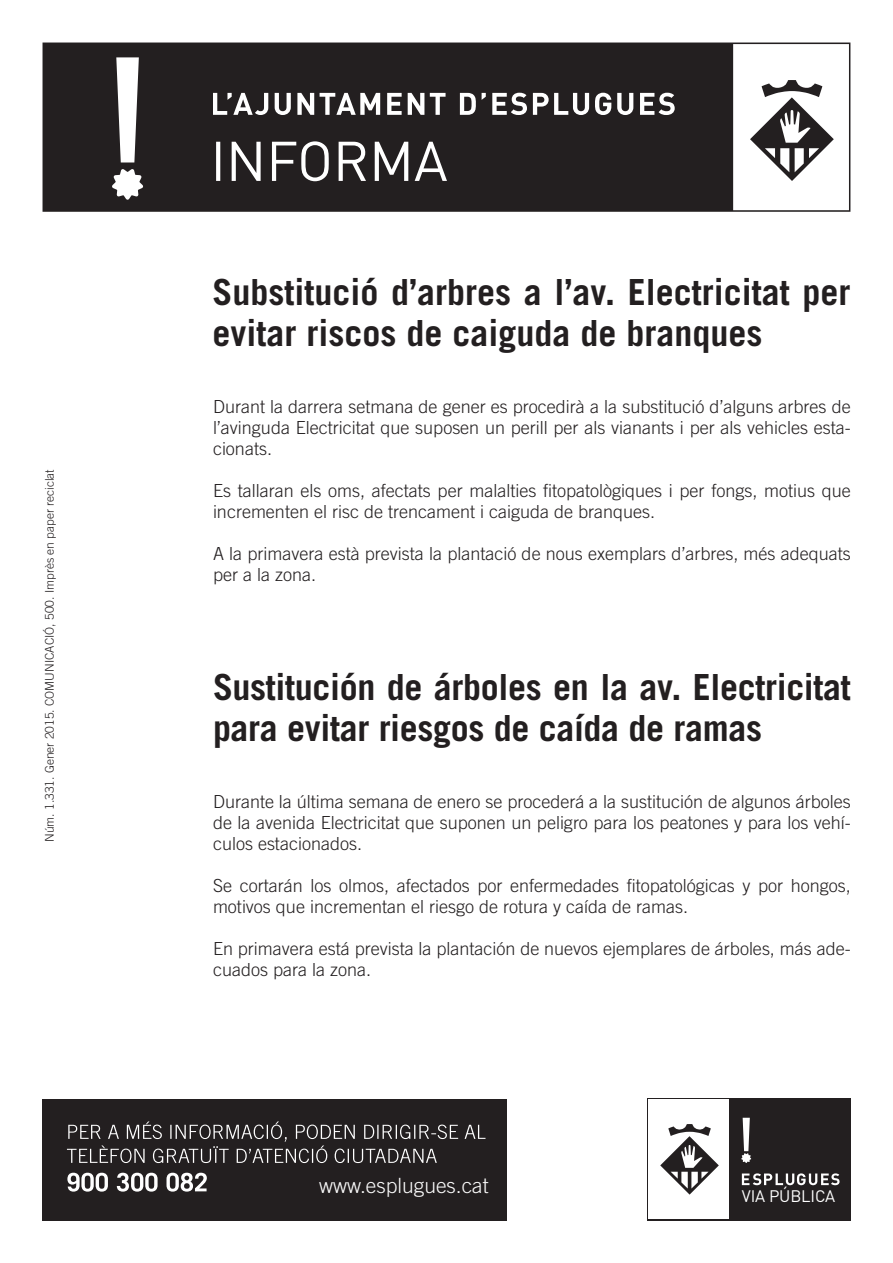
<style>
.page{position:relative;width:893px;height:1263px;background:#fff}
.page>*{position:absolute;margin:0;border:0;box-sizing:border-box;transform-origin:0 0}
.t1{font:700 36px/40.5px "Trade Gothic LT Com";letter-spacing:-.01em;color:#231f20}
.t2{font:300 21px "Trade Gothic LT Com";color:#fafafa}
.t3{font:300 18px/21px "Trade Gothic LT Com";color:#231f20}
.t4{font:16.5px "DIN";letter-spacing:-.01em;color:#fff}
.t5{font:300 12px "Trade Gothic LT Com";color:#231f20}
</style>
<div class="page">
<svg style="left:43px;top:43px;width:807px;height:169px;background:#433f40"></svg>
<svg style="left:216px;top:141px;width:231px;height:40px"></svg>
<svg style="left:213px;top:93px;width:462px;height:22px"></svg>
<svg style="left:112px;top:57px;width:32px;height:143px"></svg>
<div style="left:43px;top:1098px;width:464px;height:122px;background:#231f20"></div>
<svg style="left:67px;top:1173px;width:140px;height:18px"></svg>
<svg style="left:67px;top:1121px;width:418px;height:42px"></svg>
<div style="left:647px;top:1098px;width:203px;height:122px;background:#231f20"></div>
<div style="left:648px;top:1100px;width:81px;height:119px;background:#fff"></div>
<svg style="left:660px;top:1124px;width:59px;height:70px"></svg>
<svg style="left:741px;top:1118px;width:10px;height:45px"></svg>
<svg style="left:742px;top:1173px;width:97px;height:12px"></svg>
<p class="t5" style="left:43px;top:842px;width:374px;rotate:-90deg">Núm. 1.331. Gener 2015. COMUNICACIÓ, 500. Imprès en paper reciclat</p>
<p class="t1" style="left:213px;top:271px;width:639px">Substitució d’arbres a l’av. Electricitat per evitar riscos de caiguda de branques</p>
<p class="t3" style="left:213px;top:396px;width:639px;text-align:justify">Durant la darrera setmana de gener es procedirà a la substitució d’alguns arbres de l’avinguda Electricitat que suposen un perill per als vianants i per als vehicles esta&shy;cionats.</p>
<p class="t3" style="left:213px;top:480px;width:639px">Es tallaran els oms, afectats per malalties fitopatològiques i per fongs, motius que incrementen el risc de trencament i caiguda de branques.</p>
<p class="t3" style="left:213px;top:543px;width:639px">A la primavera està prevista la plantació de nous exemplars d’arbres, més adequats per a la zona.</p>
<p class="t1" style="left:213px;top:666px;width:639px">Sustitución de árboles en la av. Electricitat para evitar riesgos de caída de ramas</p>
<p class="t3" style="left:213px;top:791px;width:639px;text-align:justify">Durante la última semana de enero se procederá a la sustitución de algunos árboles de la avenida Electricitat que suponen un peligro para los peatones y para los vehí&shy;culos estacionados.</p>
<p class="t3" style="left:213px;top:875px;width:639px">Se cortarán los olmos, afectados por enfermedades fitopatológicas y por hongos, motivos que incrementan el riesgo de rotura y caída de ramas.</p>
<p class="t3" style="left:213px;top:938px;width:639px">En primavera está prevista la plantación de nuevos ejemplares de árboles, más ade&shy;cuados para la zona.</p>
<p class="t2" style="left:319px;top:1173px;width:171px">www.esplugues.cat</p>
<p class="t4" style="left:742px;top:1186px;width:95px">VIA PÚBLICA</p>
</div>
